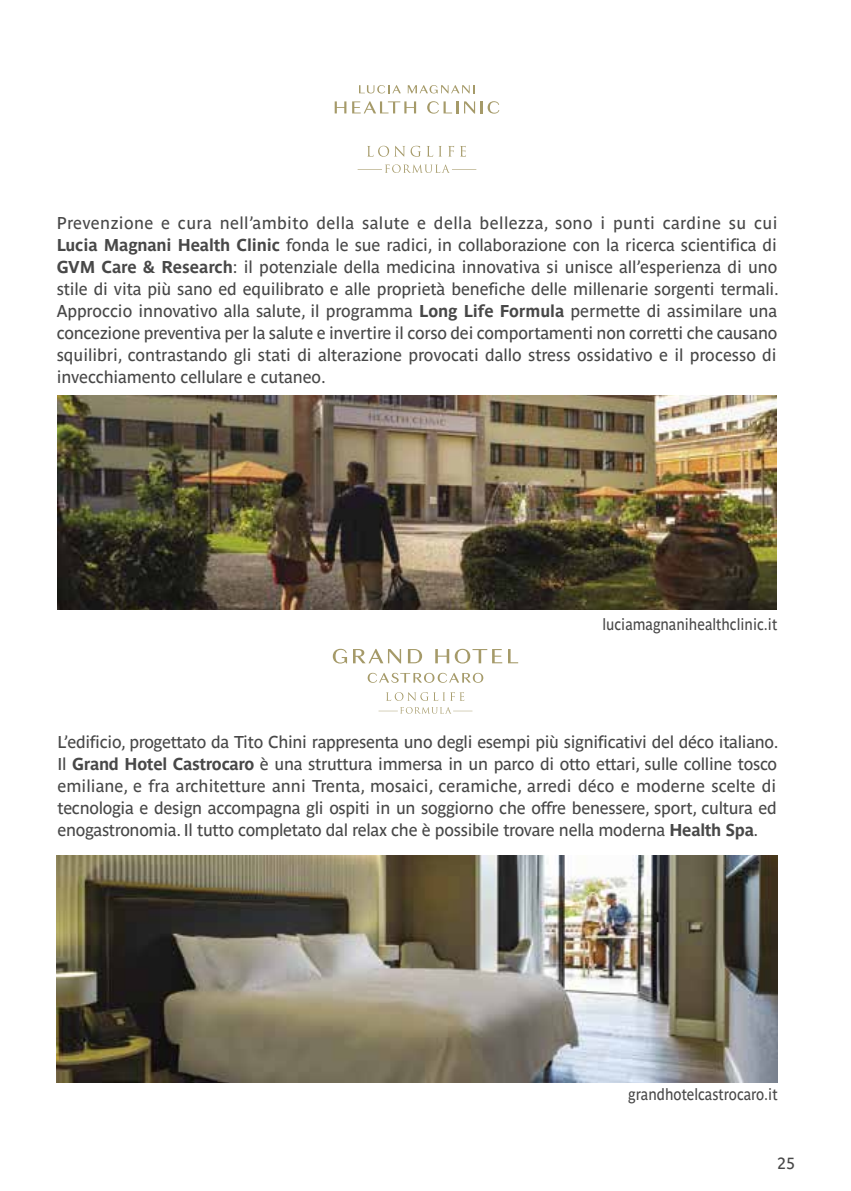
<style>
.page{position:relative;width:851px;height:1191px;background:#fff}
.page>*{position:absolute;margin:0;border:0;box-sizing:border-box;transform-origin:0 0}
.t1{font:17px/22px "Parisine Ptf";letter-spacing:-.01em;color:#484848}
.t2{font:16px "Parisine Ptf";color:#484848;scale:.9 1}
.t3{font:16px "Parisine Ptf";color:#484848}
.s1{font-weight:700}
</style>
<div class="page">
<img style="left:57px;top:396px;width:719px;height:213px">
<img style="left:57px;top:855px;width:720px;height:227px">
<svg style="left:357px;top:146px;width:119px;height:27px"></svg>
<svg style="left:359px;top:85px;width:42px;height:8px"></svg>
<svg style="left:407px;top:85px;width:68px;height:8px"></svg>
<svg style="left:334px;top:101px;width:12px;height:12px"></svg>
<svg style="left:352px;top:101px;width:64px;height:12px"></svg>
<svg style="left:427px;top:101px;width:31px;height:13px"></svg>
<svg style="left:464px;top:101px;width:35px;height:13px"></svg>
<svg style="left:367px;top:673px;width:116px;height:10px"></svg>
<svg style="left:333px;top:649px;width:14px;height:14px"></svg>
<svg style="left:353px;top:649px;width:48px;height:14px"></svg>
<svg style="left:408px;top:649px;width:14px;height:14px"></svg>
<svg style="left:435px;top:649px;width:67px;height:14px"></svg>
<svg style="left:508px;top:649px;width:10px;height:14px"></svg>
<svg style="left:378px;top:692px;width:94px;height:21px"></svg>
<p class="t1" style="left:57px;top:211px;width:723px">Prevenzione e cura nell’ambito della salute e della bellezza, sono i punti cardine su cui <span class="s1">Lucia Magnani Health Clinic</span> fonda le sue radici, in collaborazione con la ricerca scientifica di <span class="s1">GVM Care &amp; Research</span>: il potenziale della medicina innovativa si unisce all’esperienza di uno stile di vita più sano ed equilibrato e alle proprietà benefiche delle millenarie sorgenti termali.<br>Approccio innovativo alla salute, il programma <span class="s1">Long Life Formula</span> permette di assimilare una concezione preventiva per la salute e invertire il corso dei comportamenti non corretti che causano squilibri, contrastando gli stati di alterazione provocati dallo stress ossidativo e il processo di invecchiamento cellulare e cutaneo.</p>
<p class="t2" style="left:602px;top:612px;width:196px">luciamagnanihealthclinic.it</p>
<p class="t1" style="left:57px;top:730px;width:722px">L’edificio, progettato da Tito Chini rappresenta uno degli esempi più significativi del déco italiano.<br>Il <span class="s1">Grand Hotel Castrocaro</span> è una struttura immersa in un parco di otto ettari, sulle colline tosco emiliane, e fra architetture anni Trenta, mosaici, ceramiche, arredi déco e moderne scelte di tecnologia e design accompagna gli ospiti in un soggiorno che offre benessere, sport, cultura ed enogastronomia. Il tutto completato dal relax che è possibile trovare nella moderna <span class="s1">Health Spa</span>.</p>
<p class="t2" style="left:628px;top:1082px;width:167px">grandhotelcastrocaro.it</p>
<p class="t3" style="left:777px;top:1150px;width:19px">25</p>
</div>
